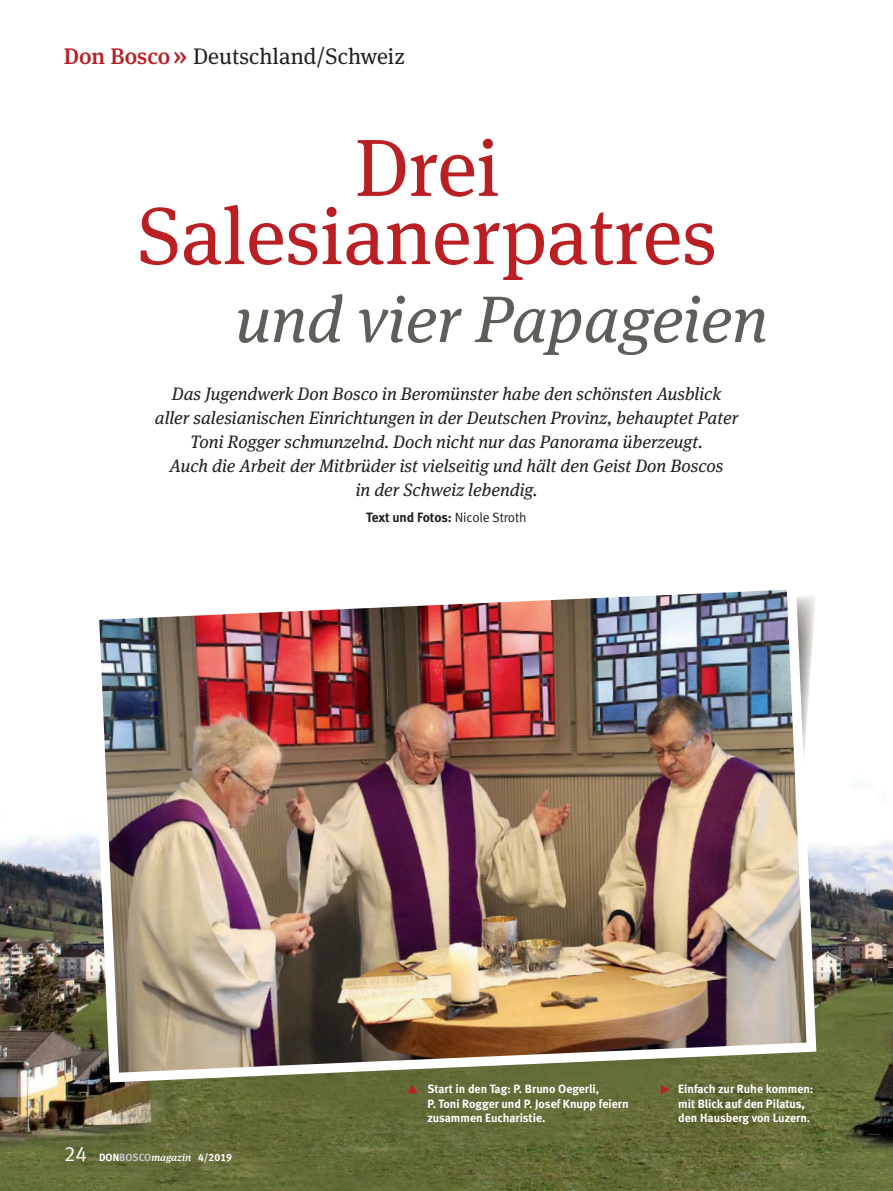
<style>
.page{position:relative;width:893px;height:1191px;background:#fff}
.page>*{position:absolute;margin:0;border:0;box-sizing:border-box;transform-origin:0 0}
.t1{font:81px "Meta Serif OT";color:#ba1f24}
.t2{font:italic 65.7px "Meta Serif OT";color:#605e59}
.t3{font:22.5px "Meta Serif OT";color:#231f20}
.t4{font:italic 18px/24px "Meta Serif OT";color:#231f20;text-align:center}
.t5{font:13.5px "Meta Bold LF";letter-spacing:-.01em;color:#231f20}
.t6{font:12px/14.2px "Meta Bold LF";color:#fff}
.t7{font:10.5px "Meta Bold LF";color:#fff}
.s1{font-weight:500;color:#ba1f24}
.s2{font-weight:500;font-size:27px;color:#ba1f24}
.s3{font-family:"Meta Normal LF"}
.s4{font-family:"Meta Normal LF";font-size:21px}
.s5{color:#bdc3c3}
.s6{font-family:"Meta Serif OT";font-weight:500;font-style:italic}
</style>
<div class="page">
<img style="left:0;top:796px;width:893px;height:395px">
<img style="left:84px;top:589px;width:737px;height:498px">
<svg style="left:661px;top:1084px;width:8px;height:10px"></svg>
<svg style="left:408px;top:1084px;width:9px;height:9px"></svg>
<p class="t3" style="left:64px;top:42px;width:342px"><span class="s1">Don Bosco</span> <span class="s2">»</span> Deutschland/Schweiz</p>
<h1 class="t1" style="left:355px;top:117px;width:147px">Drei</h1>
<h1 class="t1" style="left:137px;top:185px;width:581px">Salesianerpatres</h1>
<h2 class="t2" style="left:236px;top:278px;width:533px">und vier Papageien</h2>
<p class="t4" style="left:155px;top:381px;width:585px">Das Jugendwerk Don Bosco in Beromünster habe den schönsten Ausblick aller salesianischen Einrichtungen in der Deutschen Provinz, behauptet Pater Toni Rogger schmunzelnd. Doch nicht nur das Panorama überzeugt.<br>Auch die Arbeit der Mitbrüder ist vielseitig und hält den Geist Don Boscos<br>in der Schweiz lebendig.</p>
<p class="t5" style="left:366px;top:509px;width:162px">Text und Fotos: <span class="s3">Nicole Stroth</span></p>
<p class="t7" style="left:64px;top:1151px;width:170px"><span class="s4">24</span> DON<span class="s5">BOSCO</span><span class="s6">magazin</span> 4/2019</p>
<p class="t6" style="left:427px;top:1082px;width:203px">Start in den Tag: P. Bruno Oegerli,<br>P. Toni Rogger und P. Josef Knupp feiern zusammen Eucharistie.</p>
<p class="t6" style="left:678px;top:1082px;width:137px">Einfach zur Ruhe kommen: mit Blick auf den Pilatus, den Hausberg von Luzern.</p>
</div>
